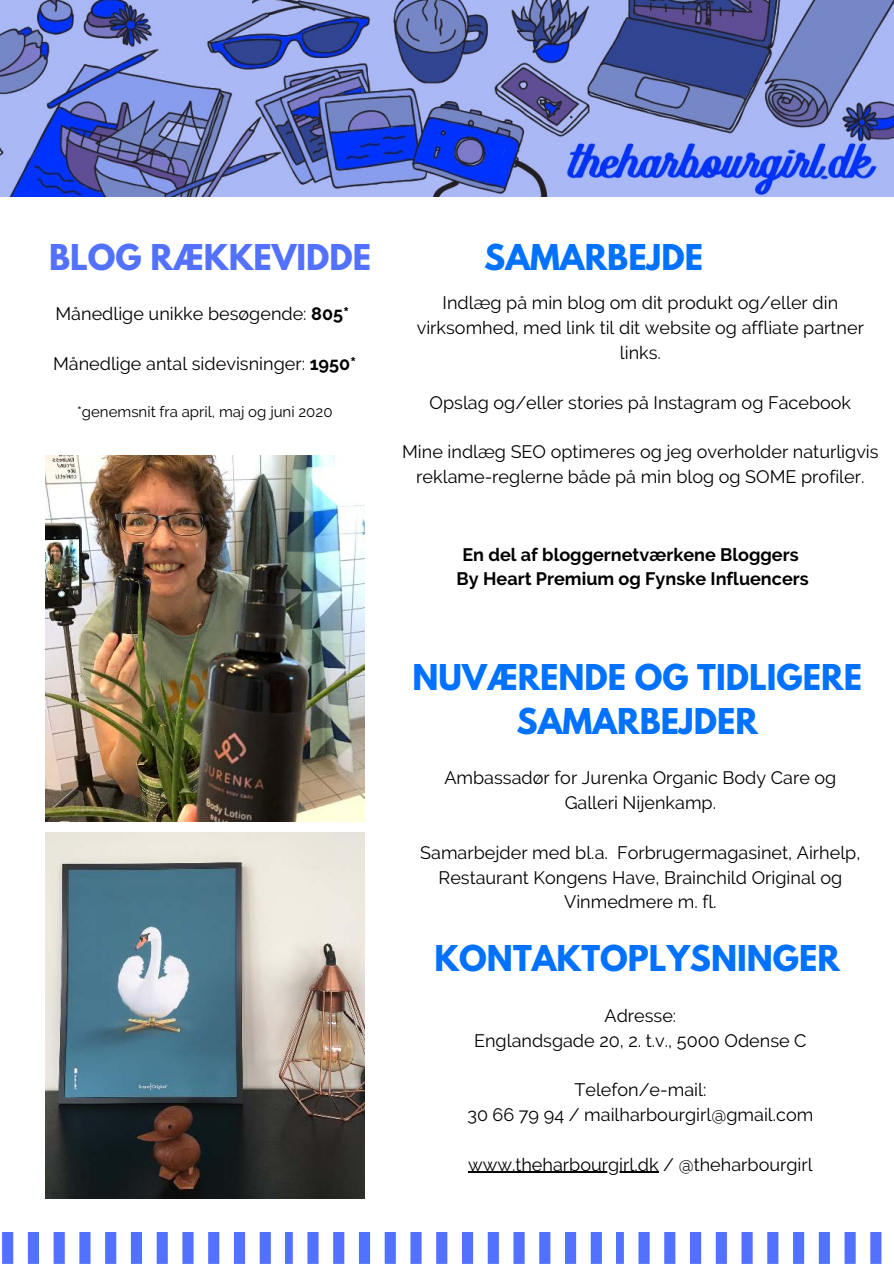
<style>
.page{position:relative;width:894px;height:1264px;background:#fff}
.page>*{position:absolute;margin:0;border:0;box-sizing:border-box;transform-origin:0 0}
.t1{font:700 31.5px/44px "League Spartan";color:#0072ff;text-align:center}
.t2{font:700 31.5px "League Spartan";color:#5271ff}
.t3{font:18px/24.8px "Raleway";color:#000;text-align:center}
.t4{font:700 18px/24.8px "Raleway";color:#000;text-align:center}
.t5{font:15px "Raleway";color:#000}
.s1{font-weight:700}
</style>
<div class="page">
<img style="left:0;top:0;width:893px;height:196px">
<svg style="left:2px;top:1232px;width:269px;height:31px"></svg>
<svg style="left:285px;top:1232px;width:317px;height:31px"></svg>
<svg style="left:616px;top:1232px;width:266px;height:31px"></svg>
<img style="left:45px;top:455px;width:319px;height:366px">
<img style="left:45px;top:832px;width:319px;height:366px">
<hr style="left:468px;top:1171px;width:190px;height:1px;background:#000">
<h1 class="t2" style="left:49px;top:232px;width:323px">BLOG RÆKKEVIDDE</h1>
<h1 class="t1" style="left:484px;top:234px;width:220px">SAMARBEJDE</h1>
<p class="t3" style="left:416px;top:291px;width:448px">Indlæg på min blog om dit produkt og/eller din virksomhed, med link til dit website og affliate partner links.</p>
<p class="t3" style="left:429px;top:390px;width:423px">Opslag og/eller stories på Instagram og Facebook</p>
<p class="t3" style="left:402px;top:439px;width:478px">Mine indlæg SEO optimeres og jeg overholder naturligvis reklame-reglerne både på min blog og SOME profiler.</p>
<p class="t3" style="left:55px;top:301px;width:295px">Månedlige unikke besøgende: <span class="s1">805*</span></p>
<p class="t3" style="left:53px;top:351px;width:305px">Månedlige antal sidevisninger: <span class="s1">1950*</span></p>
<p class="t5" style="left:77px;top:403px;width:257px">*genemsnit fra april, maj og juni 2020</p>
<p class="t4" style="left:456px;top:542px;width:353px">En del af bloggernetværkene Bloggers<br>By Heart Premium og Fynske Influencers</p>
<h1 class="t1" style="left:412px;top:655px;width:451px">NUVÆRENDE OG TIDLIGERE<br>SAMARBEJDER</h1>
<p class="t3" style="left:444px;top:765px;width:393px">Ambassadør for Jurenka Organic Body Care og<br>Galleri Nijenkamp.</p>
<p class="t3" style="left:420px;top:840px;width:441px">Samarbejder med bl.a. Forbrugermagasinet, Airhelp,<br>Restaurant Kongens Have, Brainchild Original og<br>Vinmedmere m. fl.</p>
<h1 class="t1" style="left:434px;top:936px;width:407px">KONTAKTOPLYSNINGER</h1>
<p class="t3" style="left:474px;top:1003px;width:334px">Adresse:<br>Englandsgade 20, 2. t.v., 5000 Odense C</p>
<p class="t3" style="left:467px;top:1077px;width:347px">Telefon/e-mail:<br>30 66 79 94 / mailharbourgirl@gmail.com</p>
<p class="t3" style="left:468px;top:1151px;width:346px">www.theharbourgirl.dk / @theharbourgirl</p>
</div>
